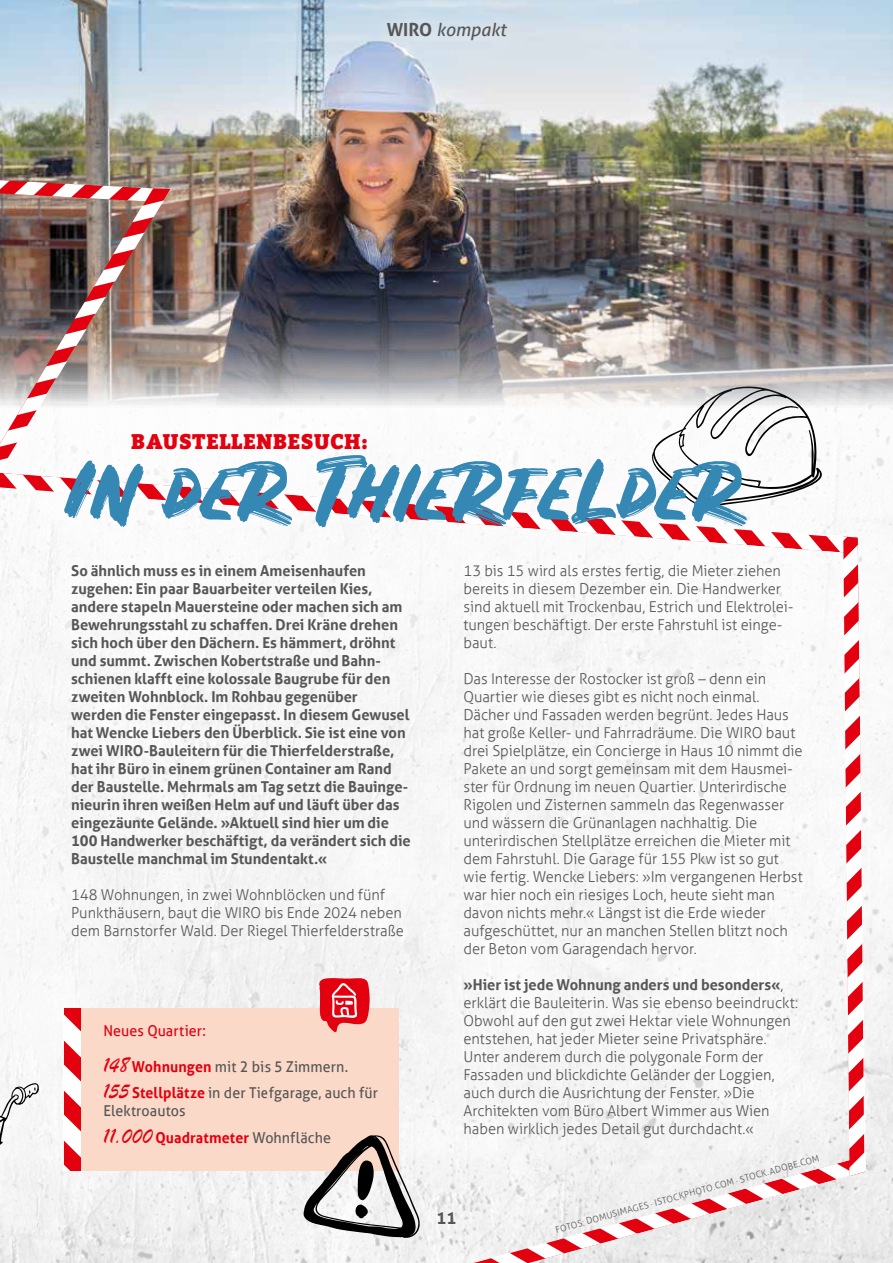
<style>
.page{position:relative;width:893px;height:1263px;background:#fff}
.page>*{position:absolute;margin:0;border:0;box-sizing:border-box;transform-origin:0 0}
.t1{font:84px "Rustico";color:#3488b3}
.t2{font:900 21px "Bitter";letter-spacing:.01em;color:#e3000f}
.t3{font:italic 18px "Aller";color:#565656}
.t4{font:700 16.5px "Aller";color:#565656}
.t5{font:300 15px/18px "Aller";letter-spacing:-.005em;color:#565656}
.t6{font:700 15px/18px "Aller";color:#565656}
.t7{font:15px/26.5px "Aller";letter-spacing:.005em;color:#565656;scale:.95 1}
.t8{font:15px "Aller";letter-spacing:.005em;color:#e3000f;scale:.95 1}
.t9{font:300 9px "Aller";color:#565656}
.s1{font-weight:700;font-style:normal}
.s2{font-family:"Brush Script";font-size:22.5px;color:#e3000f}
.s3{font-weight:700;color:#e3000f}
.s4{font-weight:700}
</style>
<div class="page">
<div style="left:0;top:414px;width:893px;height:849px;background:#f6f6f6"></div>
<svg style="left:0;top:1037px;width:51px;height:208px"></svg>
<div style="left:64px;top:1008px;width:334px;height:162px;background:#fbd9c9"></div>
<svg style="left:64px;top:1008px;width:16px;height:162px;background:#f07c84"></svg>
<svg style="left:319px;top:977px;width:51px;height:55px"></svg>
<img style="left:0;top:0;width:893px;height:414px">
<svg style="left:0;top:180px;width:169px;height:8px"></svg>
<img style="left:0;top:188px;width:171px;height:285px">
<svg style="left:0;top:473px;width:471px;height:81px"></svg>
<svg style="left:398px;top:1106px;width:37px;height:4px"></svg>
<svg style="left:446px;top:1154px;width:1px;height:96px"></svg>
<svg style="left:443px;top:1106px;width:4px;height:20px"></svg>
<svg style="left:303px;top:1135px;width:117px;height:104px"></svg>
<svg style="left:471px;top:352px;width:395px;height:911px"></svg>
<svg style="left:357px;top:0;width:180px;height:70px;background:#cedce8"></svg>
<p class="t3" style="left:387px;top:19px;width:121px"><span class="s1">WIRO</span> kompakt</p>
<h2 class="t2" style="left:131px;top:429px;width:239px">BAUSTELLENBESUCH:</h2>
<h1 class="t1" style="left:66px;top:442px;width:675px">In der Thierfelder</h1>
<p class="t6" style="left:71px;top:562px;width:341px">So ähnlich muss es in einem Ameisenhaufen zugehen: Ein paar Bauarbeiter verteilen Kies, andere stapeln Mauersteine oder machen sich am Bewehrungsstahl zu schaffen. Drei Kräne drehen sich hoch über den Dächern. Es hämmert, dröhnt und summt. Zwischen Kobertstraße und Bahn&shy;schienen klafft eine kolossale Baugrube für den zweiten Wohnblock. Im Rohbau gegenüber werden die Fenster eingepasst. In diesem Gewusel hat Wencke Liebers den Überblick. Sie ist eine von zwei WIRO-Bauleitern für die Thierfelderstraße, hat ihr Büro in einem grünen Container am Rand der Baustelle. Mehrmals am Tag setzt die Bauinge&shy;nieurin ihren weißen Helm auf und läuft über das eingezäunte Gelände. »Aktuell sind hier um die 100 Handwerker beschäftigt, da verändert sich die Baustelle manchmal im Stundentakt.«</p>
<p class="t5" style="left:71px;top:886px;width:334px">148 Wohnungen, in zwei Wohnblöcken und fünf<br>Punkthäusern, baut die WIRO bis Ende 2024 neben dem Barnstorfer Wald. Der Riegel Thierfelderstraße</p>
<p class="t8" style="left:103px;top:1021px;width:109px">Neues Quartier:</p>
<p class="t7" style="left:103px;top:1053px;width:290px"><span class="s2">148</span> <span class="s3">Wohnungen</span> mit 2 bis 5 Zimmern.<br><span class="s2">155</span> <span class="s3">Stellplätze</span> in der Tiefgarage, auch für</p>
<p class="t7" style="left:103px;top:1098px;width:241px">Elektroautos<br><span class="s2">11.000</span> <span class="s3">Quadratmeter</span> Wohnfläche</p>
<p class="t4" style="left:437px;top:1208px;width:21px">11</p>
<p class="t5" style="left:463px;top:562px;width:331px">13 bis 15 wird als erstes fertig, die Mieter ziehen bereits in diesem Dezember ein. Die Handwerker sind aktuell mit Trockenbau, Estrich und Elektrolei&shy;tungen beschäftigt. Der erste Fahrstuhl ist einge&shy;baut.</p>
<p class="t5" style="left:463px;top:670px;width:341px">Das Interesse der Rostocker ist groß – denn ein Quartier wie dieses gibt es nicht noch einmal.<br>Dächer und Fassaden werden begrünt. Jedes Haus hat große Keller- und Fahrradräume. Die WIRO baut drei Spielplätze, ein Concierge in Haus 10 nimmt die Pakete an und sorgt gemeinsam mit dem Hausmei&shy;ster für Ordnung im neuen Quartier. Unterirdische Rigolen und Zisternen sammeln das Regenwasser und wässern die Grünanlagen nachhaltig. Die unterirdischen Stellplätze erreichen die Mieter mit dem Fahrstuhl. Die Garage für 155 Pkw ist so gut wie fertig. Wencke Liebers: »Im vergangenen Herbst war hier noch ein riesiges Loch, heute sieht man davon nichts mehr.« Längst ist die Erde wieder aufgeschüttet, nur an manchen Stellen blitzt noch der Beton vom Garagendach hervor.</p>
<p class="t5" style="left:463px;top:976px;width:336px"><span class="s4">»Hier ist jede Wohnung anders und besonders«</span>, erklärt die Bauleiterin. Was sie ebenso beeindruckt:<br>Obwohl auf den gut zwei Hektar viele Wohnungen entstehen, hat jeder Mieter seine Privatsphäre.<br>Unter anderem durch die polygonale Form der Fassaden und blickdichte Geländer der Loggien, auch durch die Ausrichtung der Fenster. »Die Architekten vom Büro Albert Wimmer aus Wien haben wirklich jedes Detail gut durchdacht.«</p>
<p class="t9" style="left:554px;top:1224px;width:275px;rotate:-15deg">FOTOS: DOMUSIMAGES · ISTOCKPHOTO.COM · STOCK.ADOBE.COM</p>
</div>
